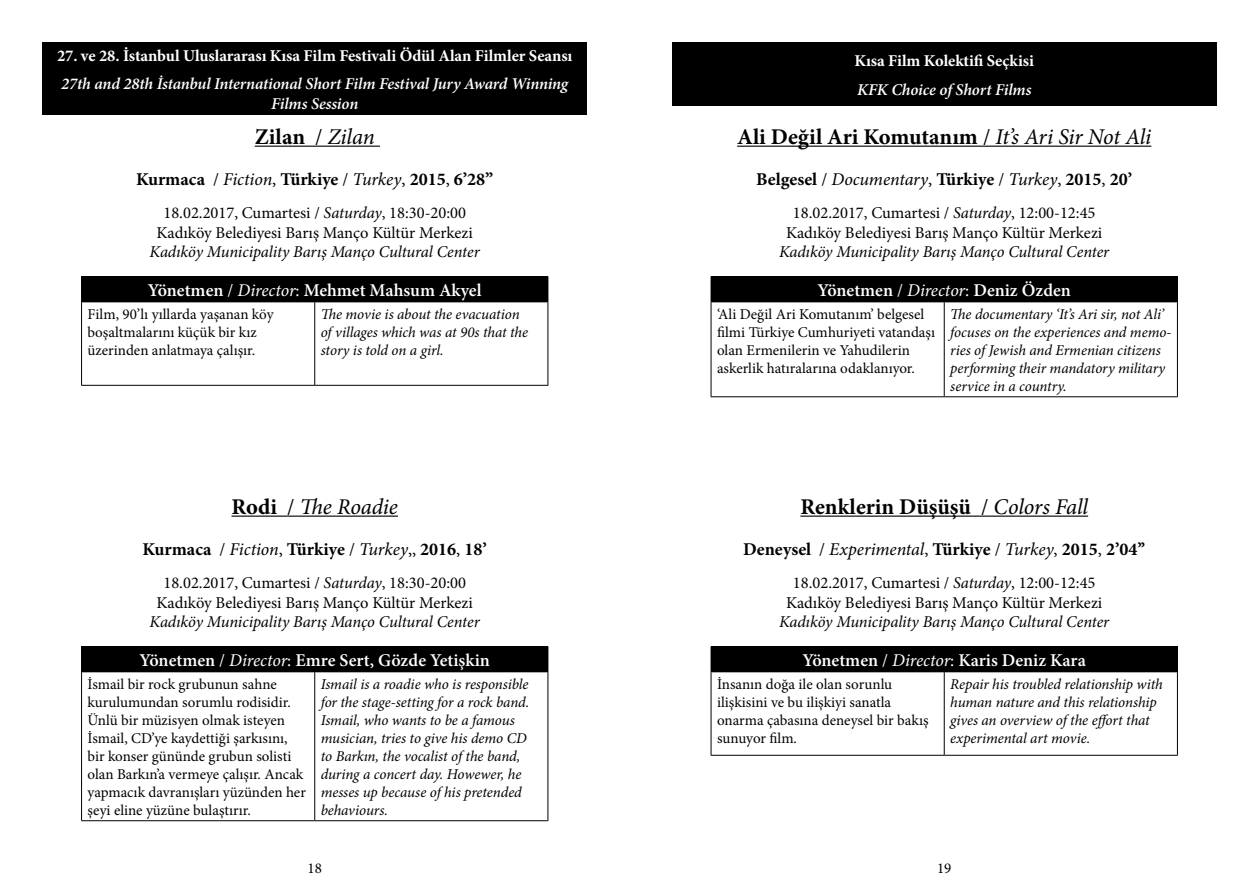
<style>
.page{position:relative;width:1259px;height:893px;background:#fff}
.page>*{position:absolute;margin:0;border:0;box-sizing:border-box;transform-origin:0 0}
.t1{font:700 22.5px "Minion Pro";color:#000}
.t2{font:italic 22.5px "Minion Pro";letter-spacing:-.005em;color:#000}
.t3{font:700 18px "Minion Pro";color:#000}
.t4{font:600 18px "Minion Pro";color:#fff}
.t5{font:16.5px/19.8px "Minion Pro";color:#000;text-align:center}
.t6{font:italic 16.5px "Minion Pro";letter-spacing:-.01em;color:#000}
.t7{font:italic 600 16.5px/19.8px "Minion Pro";letter-spacing:-.01em;color:#fff;text-align:center}
.t8{font:700 16.5px "Minion Pro";letter-spacing:-.005em;color:#fff}
.t9{font:italic 15px/18px "Minion Pro";letter-spacing:-.005em;color:#000}
.t10{font:15px/18px "Minion Pro";color:#000}
.s1{font-weight:400}
.s2{font-weight:400;font-style:italic}
.s3{font-style:italic}
.s4{font-weight:700;font-style:normal}
.s5{font-style:normal}
</style>
<div class="page">
<hr style="left:255px;top:146px;width:125px;height:1px;background:#000">
<hr style="left:231px;top:516px;width:167px;height:1px;background:#000">
<div style="left:82px;top:277px;width:466px;height:25px;background:#000"></div>
<hr style="left:81px;top:276px;width:234px;height:1px;background:#000">
<svg style="left:81px;top:277px;width:1px;height:24px"></svg>
<hr style="left:315px;top:276px;width:233px;height:1px;background:#000">
<hr style="left:81px;top:301px;width:234px;height:1px;background:#000">
<hr style="left:81px;top:302px;width:1px;height:83px;background:#000">
<hr style="left:314px;top:302px;width:1px;height:83px;background:#000">
<hr style="left:547px;top:302px;width:1px;height:83px;background:#000">
<hr style="left:81px;top:385px;width:234px;height:1px;background:#000">
<hr style="left:315px;top:385px;width:233px;height:1px;background:#000">
<div style="left:82px;top:647px;width:466px;height:25px;background:#000"></div>
<hr style="left:81px;top:646px;width:234px;height:1px;background:#000">
<svg style="left:81px;top:647px;width:1px;height:24px"></svg>
<hr style="left:315px;top:646px;width:233px;height:1px;background:#000">
<hr style="left:81px;top:671px;width:234px;height:1px;background:#000">
<hr style="left:81px;top:672px;width:1px;height:148px;background:#000">
<hr style="left:314px;top:672px;width:1px;height:148px;background:#000">
<hr style="left:547px;top:672px;width:1px;height:148px;background:#000">
<hr style="left:81px;top:820px;width:234px;height:1px;background:#000">
<hr style="left:315px;top:820px;width:233px;height:1px;background:#000">
<div style="left:43px;top:43px;width:544px;height:72px;background:#000"></div>
<div style="left:672px;top:43px;width:544px;height:63px;background:#000"></div>
<hr style="left:737px;top:146px;width:414px;height:1px;background:#000">
<hr style="left:800px;top:516px;width:288px;height:1px;background:#000">
<div style="left:711px;top:277px;width:466px;height:25px;background:#000"></div>
<hr style="left:710px;top:276px;width:234px;height:1px;background:#000">
<svg style="left:710px;top:277px;width:1px;height:24px"></svg>
<hr style="left:944px;top:276px;width:233px;height:1px;background:#000">
<svg style="left:1177px;top:277px;width:1px;height:24px"></svg>
<hr style="left:710px;top:301px;width:234px;height:1px;background:#000">
<hr style="left:710px;top:302px;width:1px;height:94px;background:#000">
<hr style="left:944px;top:302px;width:1px;height:94px;background:#000">
<hr style="left:1177px;top:302px;width:1px;height:94px;background:#000">
<hr style="left:710px;top:396px;width:234px;height:1px;background:#000">
<hr style="left:944px;top:396px;width:233px;height:1px;background:#000">
<div style="left:711px;top:647px;width:466px;height:25px;background:#000"></div>
<hr style="left:710px;top:646px;width:234px;height:1px;background:#000">
<svg style="left:710px;top:647px;width:1px;height:24px"></svg>
<hr style="left:944px;top:646px;width:233px;height:1px;background:#000">
<svg style="left:1177px;top:647px;width:1px;height:24px"></svg>
<hr style="left:710px;top:671px;width:234px;height:1px;background:#000">
<hr style="left:710px;top:672px;width:1px;height:83px;background:#000">
<hr style="left:944px;top:672px;width:1px;height:83px;background:#000">
<hr style="left:1177px;top:672px;width:1px;height:83px;background:#000">
<hr style="left:710px;top:755px;width:234px;height:1px;background:#000">
<hr style="left:944px;top:755px;width:233px;height:1px;background:#000">
<p class="t8" style="left:57px;top:44px;width:517px">27. ve 28. İstanbul Uluslararası Kısa Film Festivali Ödül Alan Filmler Seansı</p>
<p class="t7" style="left:61px;top:74px;width:508px">27th and 28th İstanbul International Short Film Festival Jury Award Winning<br>Films Session</p>
<h1 class="t1" style="left:255px;top:121px;width:122px">Zilan <span class="s1">/</span> <span class="s2">Zilan</span></h1>
<p class="t3" style="left:136px;top:167px;width:359px">Kurmaca <span class="s1">/</span> <span class="s2">Fiction</span><span class="s1">,</span> Türkiye <span class="s1">/</span> <span class="s2">Turkey</span><span class="s1">,</span> 2015<span class="s1">,</span> 6’28”</p>
<p class="t5" style="left:157px;top:203px;width:318px">18.02.2017, Cumartesi / <span class="s3">Saturday</span>, 18:30-20:00<br>Kadıköy Belediyesi Barış Manço Kültür Merkezi</p>
<p class="t6" style="left:150px;top:241px;width:332px">Kadıköy Municipality Barış Manço Cultural Center</p>
<p class="t4" style="left:148px;top:278px;width:335px">Yönetmen <span class="s1">/</span> <span class="s2">Director</span><span class="s1">:</span> Mehmet Mahsum Akyel</p>
<p class="t10" style="left:88px;top:305px;width:187px">Film, 90’lı yıllarda yaşanan köy boşaltmalarını küçük bir kız üzerinden anlatmaya çalışır.</p>
<p class="t9" style="left:321px;top:305px;width:209px">The movie is about the evacuation of villages which was at 90s that the story is told on a girl.</p>
<h1 class="t2" style="left:231px;top:491px;width:168px"><span class="s4">Rodi</span> <span class="s5">/</span> The Roadie</h1>
<p class="t3" style="left:143px;top:537px;width:346px">Kurmaca <span class="s1">/</span> <span class="s2">Fiction</span><span class="s1">,</span> Türkiye <span class="s1">/</span> <span class="s2">Turkey</span><span class="s1">,,</span> 2016<span class="s1">,</span> 18’</p>
<p class="t5" style="left:157px;top:573px;width:318px">18.02.2017, Cumartesi / <span class="s3">Saturday</span>, 18:30-20:00<br>Kadıköy Belediyesi Barış Manço Kültür Merkezi</p>
<p class="t6" style="left:150px;top:611px;width:332px">Kadıköy Municipality Barış Manço Cultural Center</p>
<p class="t4" style="left:140px;top:648px;width:352px">Yönetmen <span class="s1">/</span> <span class="s2">Director</span><span class="s1">:</span> Emre Sert, Gözde Yetişkin</p>
<p class="t10" style="left:88px;top:675px;width:220px">İsmail bir rock grubunun sahne kurulumundan sorumlu rodisidir.<br>Ünlü bir müzisyen olmak isteyen İsmail, CD’ye kaydettiği şarkısını, bir konser gününde grubun solisti olan Barkın’a vermeye çalışır. Ancak yapmacık davranışları yüzünden her şeyi eline yüzüne bulaştırır.</p>
<p class="t9" style="left:321px;top:675px;width:210px">Ismail is a roadie who is responsible for the stage-setting for a rock band.<br>Ismail, who wants to be a famous musician, tries to give his demo CD to Barkın, the vocalist of the band, during a concert day. Howewer, he messes up because of his pretended behaviours.</p>
<p class="t10" style="left:307px;top:859px;width:16px">18</p>
<p class="t8" style="left:854px;top:49px;width:181px">Kısa Film Kolektifi Seçkisi</p>
<p class="t7" style="left:857px;top:79px;width:176px">KFK Choice of Short Films</p>
<h1 class="t1" style="left:737px;top:121px;width:416px">Ali Değil Ari Komutanım <span class="s1">/</span> <span class="s2">It’s Ari Sir Not Ali</span></h1>
<p class="t3" style="left:756px;top:167px;width:377px">Belgesel <span class="s1">/</span> <span class="s2">Documentary</span><span class="s1">,</span> Türkiye <span class="s1">/</span> <span class="s2">Turkey</span><span class="s1">,</span> 2015<span class="s1">,</span> 20’</p>
<p class="t5" style="left:786px;top:203px;width:318px">18.02.2017, Cumartesi / <span class="s3">Saturday</span>, 12:00-12:45<br>Kadıköy Belediyesi Barış Manço Kültür Merkezi</p>
<p class="t6" style="left:779px;top:241px;width:332px">Kadıköy Municipality Barış Manço Cultural Center</p>
<p class="t4" style="left:817px;top:278px;width:255px">Yönetmen <span class="s1">/</span> <span class="s2">Director</span><span class="s1">:</span> Deniz Özden</p>
<p class="t10" style="left:717px;top:305px;width:219px">‘Ali Değil Ari Komutanım’ belgesel filmi Türkiye Cumhuriyeti vatandaşı olan Ermenilerin ve Yahudilerin askerlik hatıralarına odaklanıyor.</p>
<p class="t9" style="left:950px;top:305px;width:223px">The documentary ‘It’s Ari sir, not Ali’ focuses on the experiences and memo&shy;ries of Jewish and Ermenian citizens performing their mandatory military service in a country.</p>
<h1 class="t1" style="left:800px;top:491px;width:289px">Renklerin Düşüşü <span class="s1">/</span> <span class="s2">Colors Fall</span></h1>
<p class="t3" style="left:743px;top:537px;width:403px">Deneysel <span class="s1">/</span> <span class="s2">Experimental</span><span class="s1">,</span> Türkiye <span class="s1">/</span> <span class="s2">Turkey</span><span class="s1">,</span> 2015<span class="s1">,</span> 2’04’’</p>
<p class="t5" style="left:786px;top:573px;width:318px">18.02.2017, Cumartesi / <span class="s3">Saturday</span>, 12:00-12:45<br>Kadıköy Belediyesi Barış Manço Kültür Merkezi</p>
<p class="t6" style="left:779px;top:611px;width:332px">Kadıköy Municipality Barış Manço Cultural Center</p>
<p class="t4" style="left:802px;top:648px;width:285px">Yönetmen <span class="s1">/</span> <span class="s2">Director</span><span class="s1">:</span> Karis Deniz Kara</p>
<p class="t10" style="left:717px;top:675px;width:213px">İnsanın doğa ile olan sorunlu ilişkisini ve bu ilişkiyi sanatla onarma çabasına deneysel bir bakış sunuyor film.</p>
<p class="t9" style="left:950px;top:675px;width:214px">Repair his troubled relationship with human nature and this relationship gives an overview of the effort that experimental art movie.</p>
<p class="t10" style="left:937px;top:859px;width:16px">19</p>
</div>
